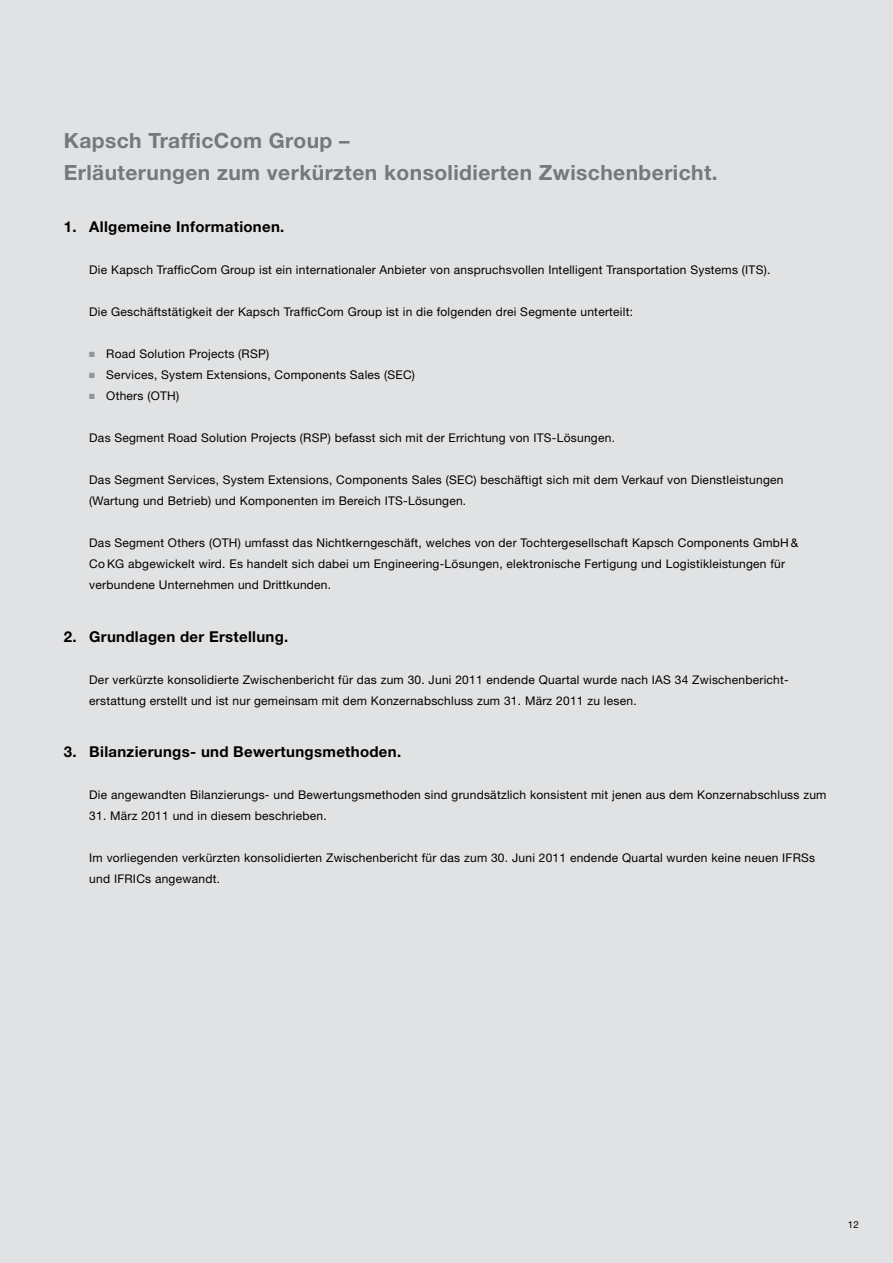
<style>
.page{position:relative;width:893px;height:1263px;background:#e1e2e3}
.page>*{position:absolute;margin:0;border:0;box-sizing:border-box;transform-origin:0 0}
.t1{font:700 21px/31.5px "Helvetica Neue";letter-spacing:.02em;color:#77787b}
.t2{font:700 15px "Helvetica Neue";letter-spacing:.02em;color:#000}
.t3{font:12px/21px "Helvetica Neue";letter-spacing:.02em;color:#000}
.t4{font:9.75px "Helvetica Neue";color:#000}
.s1{color:#939598}
</style>
<div class="page">
<h1 class="t1" style="left:64px;top:125px;width:655px">Kapsch TrafficCom Group –<br>Erläuterungen zum verkürzten konsolidierten Zwischenbericht.</h1>
<p class="t2" style="left:64px;top:218px;width:222px">1. Allgemeine Informationen.</p>
<p class="t3" style="left:89px;top:259px;width:683px">Die Kapsch TrafficCom Group ist ein internationaler Anbieter von anspruchsvollen Intelligent Transportation Systems (ITS).</p>
<p class="t3" style="left:89px;top:301px;width:545px">Die Geschäftstätigkeit der Kapsch TrafficCom Group ist in die folgenden drei Segmente unterteilt:</p>
<p class="t3" style="left:89px;top:343px;width:181px"><span class="s1">■</span> Road Solution Projects (RSP)</p>
<p class="t3" style="left:89px;top:364px;width:327px"><span class="s1">■</span> Services, System Extensions, Components Sales (SEC)</p>
<p class="t3" style="left:89px;top:385px;width:91px"><span class="s1">■</span> Others (OTH)</p>
<p class="t3" style="left:89px;top:427px;width:527px">Das Segment Road Solution Projects (RSP) befasst sich mit der Errichtung von ITS-Lösungen.</p>
<p class="t3" style="left:89px;top:469px;width:696px">Das Segment Services, System Extensions, Components Sales (SEC) beschäftigt sich mit dem Verkauf von Dienstleistungen (Wartung und Betrieb) und Komponenten im Bereich ITS-Lösungen.</p>
<p class="t3" style="left:89px;top:532px;width:711px">Das Segment Others (OTH) umfasst das Nichtkerngeschäft, welches von der Tochtergesellschaft Kapsch Components GmbH &amp;<br>CoKG abgewickelt wird. Es handelt sich dabei um Engineering-Lösungen, elektronische Fertigung und Logistikleistungen für verbundene Unternehmen und Drittkunden.</p>
<p class="t2" style="left:64px;top:627px;width:226px">2. Grundlagen der Erstellung.</p>
<p class="t3" style="left:89px;top:669px;width:700px">Der verkürzte konsolidierte Zwischenbericht für das zum 30. Juni 2011 endende Quartal wurde nach IAS 34 Zwischenbericht&shy;erstattung erstellt und ist nur gemeinsam mit dem Konzernabschluss zum 31. März 2011 zu lesen.</p>
<p class="t2" style="left:64px;top:743px;width:339px">3. Bilanzierungs- und Bewertungsmethoden.</p>
<p class="t3" style="left:89px;top:784px;width:739px">Die angewandten Bilanzierungs- und Bewertungsmethoden sind grundsätzlich konsistent mit jenen aus dem Konzernabschluss zum</p>
<p class="t3" style="left:89px;top:805px;width:239px">31. März 2011 und in diesem beschrieben.</p>
<p class="t3" style="left:89px;top:847px;width:727px">Im vorliegenden verkürzten konsolidierten Zwischenbericht für das zum 30. Juni 2011 endende Quartal wurden keine neuen IFRSs und IFRICs angewandt.</p>
<p class="t4" style="left:848px;top:1218px;width:13px">12</p>
</div>
